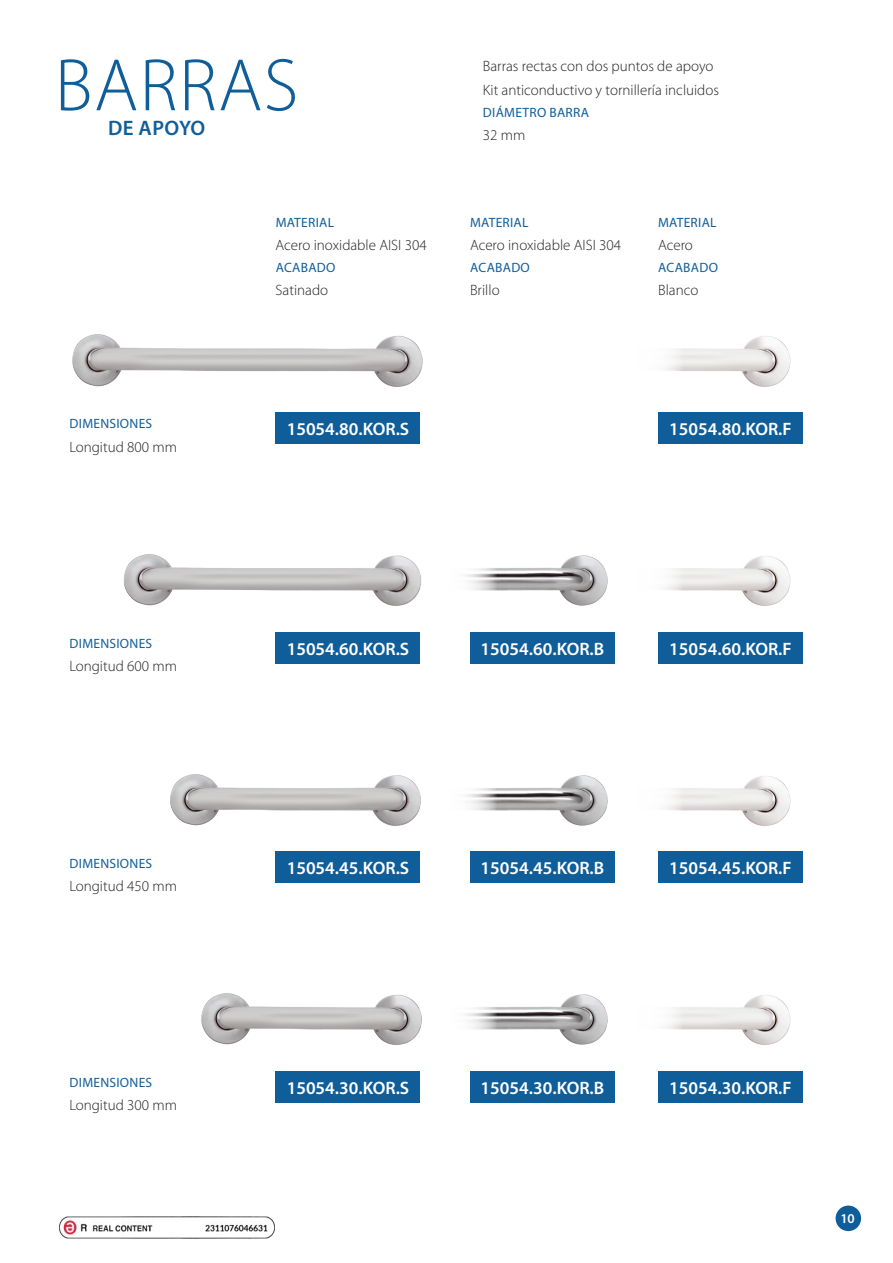
<style>
.page{position:relative;width:893px;height:1263px;background:#fff}
.page>*{position:absolute;margin:0;border:0;box-sizing:border-box;transform-origin:0 0}
.t1{font:300 75px "Myriad Pro";letter-spacing:.02em;color:#105e99}
.t2{font:600 21px "Myriad Pro";letter-spacing:.02em;color:#105e99}
.t3{font:600 18px "Myriad Pro";color:#fff}
.t4{font:300 15px/23.2px "Myriad Pro";color:#231f20}
.t5{font:13.5px "Myriad Pro";letter-spacing:.02em;color:#105e99}
.t6{font:600 13.5px "Myriad Pro";color:#fff}
</style>
<div class="page">
<div style="left:836px;top:1205px;width:25px;height:26px;background:#105e99;border-radius:50%"></div>
<img style="left:683px;top:995px;width:108px;height:50px">
<img style="left:683px;top:776px;width:108px;height:50px">
<img style="left:683px;top:556px;width:108px;height:50px">
<img style="left:683px;top:336px;width:108px;height:51px">
<img style="left:497px;top:994px;width:111px;height:51px">
<img style="left:497px;top:775px;width:111px;height:51px">
<img style="left:497px;top:555px;width:111px;height:51px">
<div style="left:658px;top:1071px;width:145px;height:32px;background:#105e99"></div>
<div style="left:658px;top:851px;width:145px;height:32px;background:#105e99"></div>
<div style="left:658px;top:412px;width:145px;height:32px;background:#105e99"></div>
<div style="left:658px;top:632px;width:145px;height:32px;background:#105e99"></div>
<div style="left:470px;top:1071px;width:145px;height:32px;background:#105e99"></div>
<div style="left:470px;top:851px;width:145px;height:32px;background:#105e99"></div>
<div style="left:470px;top:632px;width:145px;height:32px;background:#105e99"></div>
<div style="left:276px;top:1071px;width:144px;height:32px;background:#105e99"></div>
<img style="left:201px;top:993px;width:221px;height:52px">
<div style="left:276px;top:412px;width:144px;height:32px;background:#105e99"></div>
<div style="left:276px;top:851px;width:144px;height:32px;background:#105e99"></div>
<img style="left:72px;top:334px;width:351px;height:53px">
<img style="left:170px;top:774px;width:251px;height:52px">
<div style="left:276px;top:632px;width:144px;height:32px;background:#105e99"></div>
<img style="left:123px;top:554px;width:299px;height:52px">
<img style="left:59px;top:1217px;width:216px;height:21px">
<h1 class="t1" style="left:55px;top:40px;width:245px">BARRAS</h1>
<h2 class="t2" style="left:108px;top:115px;width:99px">DE APOYO</h2>
<p class="t5" style="left:276px;top:214px;width:60px">MATERIAL</p>
<p class="t4" style="left:276px;top:233px;width:153px">Acero inoxidable AISI 304</p>
<p class="t5" style="left:276px;top:259px;width:61px">ACABADO</p>
<p class="t4" style="left:276px;top:278px;width:54px">Satinado</p>
<p class="t4" style="left:483px;top:54px;width:238px">Barras rectas con dos puntos de apoyo<br>Kit anticonductivo y tornillería incluidos</p>
<p class="t5" style="left:483px;top:104px;width:107px">DIÁMETRO BARRA</p>
<p class="t4" style="left:483px;top:123px;width:44px">32 mm</p>
<p class="t5" style="left:470px;top:214px;width:60px">MATERIAL</p>
<p class="t4" style="left:470px;top:233px;width:153px">Acero inoxidable AISI 304</p>
<p class="t5" style="left:470px;top:259px;width:61px">ACABADO</p>
<p class="t4" style="left:470px;top:278px;width:31px">Brillo</p>
<p class="t5" style="left:658px;top:214px;width:60px">MATERIAL</p>
<p class="t4" style="left:658px;top:233px;width:36px">Acero</p>
<p class="t5" style="left:658px;top:259px;width:61px">ACABADO</p>
<p class="t4" style="left:658px;top:278px;width:42px">Blanco</p>
<p class="t5" style="left:70px;top:416px;width:84px">DIMENSIONES</p>
<p class="t4" style="left:69px;top:435px;width:109px">Longitud 800 mm</p>
<p class="t3" style="left:287px;top:417px;width:124px">15054.80.KOR.S</p>
<p class="t3" style="left:669px;top:417px;width:124px">15054.80.KOR.F</p>
<p class="t5" style="left:70px;top:635px;width:84px">DIMENSIONES</p>
<p class="t4" style="left:69px;top:654px;width:109px">Longitud 600 mm</p>
<p class="t3" style="left:287px;top:637px;width:124px">15054.60.KOR.S</p>
<p class="t3" style="left:481px;top:637px;width:125px">15054.60.KOR.B</p>
<p class="t3" style="left:669px;top:637px;width:124px">15054.60.KOR.F</p>
<p class="t5" style="left:70px;top:855px;width:84px">DIMENSIONES</p>
<p class="t4" style="left:69px;top:874px;width:109px">Longitud 450 mm</p>
<p class="t5" style="left:70px;top:1074px;width:84px">DIMENSIONES</p>
<p class="t4" style="left:69px;top:1093px;width:109px">Longitud 300 mm</p>
<p class="t3" style="left:287px;top:856px;width:124px">15054.45.KOR.S</p>
<p class="t3" style="left:481px;top:856px;width:125px">15054.45.KOR.B</p>
<p class="t3" style="left:669px;top:856px;width:124px">15054.45.KOR.F</p>
<p class="t3" style="left:287px;top:1076px;width:124px">15054.30.KOR.S</p>
<p class="t3" style="left:481px;top:1076px;width:125px">15054.30.KOR.B</p>
<p class="t3" style="left:669px;top:1076px;width:124px">15054.30.KOR.F</p>
<p class="t6" style="left:840px;top:1210px;width:16px">10</p>
</div>
